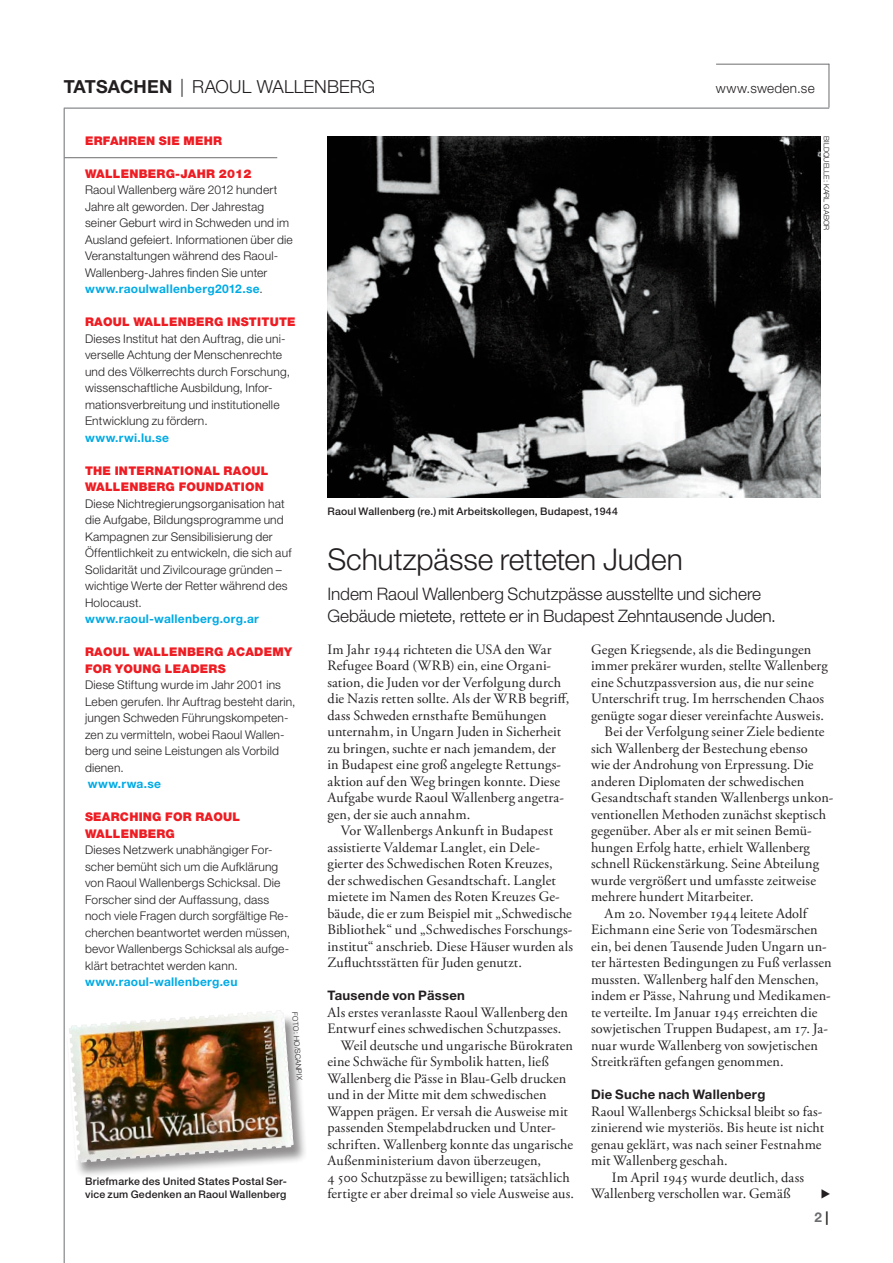
<style>
.page{position:relative;width:893px;height:1263px;background:#fff}
.page>*{position:absolute;margin:0;border:0;box-sizing:border-box;transform-origin:0 0}
.t1{font:300 30px "Helvetica Neue LT Pro";letter-spacing:-.005em;color:#231f20}
.t2{font:300 18px "Helvetica Neue LT Pro";letter-spacing:.01em;color:#231f20}
.t3{font:300 17.25px/21.8px "Helvetica Neue LT Pro";letter-spacing:-.01em;color:#231f20}
.t4{font:14.25px/16.5px "Adobe Garamond Pro";letter-spacing:.01em;color:#231f20}
.t5{font:300 13.5px "Helvetica Neue LT Pro";letter-spacing:.02em;color:#231f20}
.t6{font:700 13.5px "Helvetica Neue LT Pro";color:#6c6d70}
.t7{font:700 13.2px "Helvetica Neue LT Pro";letter-spacing:.02em;color:#231f20}
.t8{font:300 12px/16.5px "Helvetica Neue LT Pro";letter-spacing:.015em;color:#231f20}
.t9{font:900 12px/16.5px "Helvetica Neue LT Pro";letter-spacing:.02em;color:#ee1d23}
.t10{font:700 12px "Helvetica Neue LT Pro";letter-spacing:.025em;color:#00abe5}
.t11{font:12px "European Pi Three";color:#231f20}
.t12{font:500 10.5px/12.8px "Helvetica Neue LT Pro";letter-spacing:.02em;color:#231f20}
.t13{font:300 7.5px "Helvetica Neue LT Pro";color:#231f20}
.s1{font-weight:700}
.s2{font-weight:700;color:#00abe5}
.s3{color:#231f20}
</style>
<div class="page">
<hr style="left:64px;top:108px;width:1px;height:1155px;background:#6c6d70">
<hr style="left:829px;top:64px;width:1px;height:44px;background:#6c6d70">
<hr style="left:64px;top:108px;width:765px;height:1px;background:#6c6d70">
<hr style="left:716px;top:64px;width:113px;height:1px;background:#6c6d70">
<hr style="left:64px;top:157px;width:213px;height:1px;background:#6c6d70">
<img style="left:327px;top:136px;width:494px;height:361px">
<div style="left:65px;top:1013px;width:242px;height:165px;background:#231f20;opacity:.5"></div>
<img style="left:67px;top:1013px;width:226px;height:147px">
<img style="left:111px;top:1011px;width:165px;height:14px">
<p class="t2" style="left:64px;top:75px;width:313px"><span class="s1">TATsachen</span> | Raoul Wallenberg</p>
<p class="t5" style="left:716px;top:79px;width:100px">www.sweden.se</p>
<p class="t9" style="left:85px;top:132px;width:138px">ERFAHREN SIE MEHR</p>
<p class="t9" style="left:85px;top:165px;width:168px">WALLENBERG-JAHR 2012</p>
<p class="t8" style="left:85px;top:181px;width:209px">Raoul Wallenberg wäre 2012 hundert Jahre alt geworden. Der Jahrestag seiner Geburt wird in Schweden und im Ausland gefeiert. Informationen über die Veranstaltungen während des Raoul-Wallenberg-Jahres finden Sie unter <span class="s2">www.raoulwallenberg2012.se</span>.</p>
<p class="t9" style="left:85px;top:314px;width:212px">RAOUL WALLENBERG INSTITUTE</p>
<p class="t8" style="left:85px;top:330px;width:207px">Dieses Institut hat den Auftrag, die uni&shy;verselle Achtung der Menschenrechte und des Völkerrechts durch Forschung, wissenschaftliche Ausbildung, Infor&shy;mationsverbreitung und institutionelle Entwicklung zu fördern.</p>
<p class="t10" style="left:85px;top:430px;width:85px">www.rwi.lu.se</p>
<p class="t9" style="left:85px;top:462px;width:185px">THE INTERNATIONAL RAOUL<br>WALLENBERG FOUNDATION</p>
<p class="t8" style="left:85px;top:495px;width:208px">Diese Nichtregierungsorganisation hat die Aufgabe, Bildungsprogramme und Kampagnen zur Sensibilisierung der Öffentlichkeit zu entwickeln, die sich auf Solidarität und Zivilcourage gründen – wichtige Werte der Retter während des Holocaust.</p>
<p class="t10" style="left:85px;top:611px;width:175px">www.raoul-wallenberg.org.ar</p>
<p class="t9" style="left:85px;top:644px;width:209px">RAOUL WALLENBERG ACADEMY<br>FOR YOUNG LEADERS</p>
<p class="t8" style="left:85px;top:676px;width:212px">Diese Stiftung wurde im Jahr 2001 ins Leben gerufen. Ihr Auftrag besteht darin, jungen Schweden Führungskompeten&shy;zen zu vermitteln, wobei Raoul Wallen&shy;berg und seine Leistungen als Vorbild dienen.</p>
<p class="t10" style="left:88px;top:776px;width:75px">www.rwa.se</p>
<p class="t9" style="left:85px;top:809px;width:157px">SEARCHING FOR RAOUL<br>WALLENBERG</p>
<p class="t8" style="left:85px;top:841px;width:207px">Dieses Netzwerk unabhängiger For&shy;scher bemüht sich um die Aufklärung von Raoul Wallenbergs Schicksal. Die Forscher sind der Auffassung, dass noch viele Fragen durch sorgfältige Re&shy;cherchen beantwortet werden müssen, bevor Wallenbergs Schicksal als aufge&shy;klärt betrachtet werden kann.</p>
<p class="t10" style="left:85px;top:974px;width:154px">www.raoul-wallenberg.eu</p>
<p class="t13" style="left:831px;top:136px;width:96px;rotate:90deg">BILDQUELLE: KARL GABOR</p>
<p class="t12" style="left:327px;top:504px;width:292px">Raoul Wallenberg (re.) mit Arbeitskollegen, Budapest, 1944</p>
<h1 class="t1" style="left:327px;top:541px;width:357px">Schutzpässe retteten Juden</h1>
<p class="t3" style="left:327px;top:583px;width:450px">Indem Raoul Wallenberg Schutzpässe ausstellte und sichere<br>Gebäude mietete, rettete er in Budapest Zehntausende Juden.</p>
<p class="t4" style="left:327px;top:641px;width:243px">Im Jahr 1944 richteten die USA den War Refugee Board (WRB) ein, eine Organi&shy;sation, die Juden vor der Verfolgung durch die Nazis retten sollte. Als der WRB begriff, dass Schweden ernsthafte Bemühungen unternahm, in Ungarn Juden in Sicherheit zu bringen, suchte er nach jemandem, der in Budapest eine groß angelegte Rettungs&shy;aktion auf den Weg bringen konnte. Diese Aufgabe wurde Raoul Wallenberg angetra&shy;gen, der sie auch annahm.</p>
<p class="t4" style="left:327px;top:823px;width:247px;text-indent:13px">Vor Wallenbergs Ankunft in Budapest assistierte Valdemar Langlet, ein Dele&shy;gierter des Schwedischen Roten Kreuzes, der schwedischen Gesandtschaft. Langlet mietete im Namen des Roten Kreuzes Ge&shy;bäude, die er zum Beispiel mit „Schwedische Bibliothek“ und „Schwedisches Forschungs&shy;institut“ anschrieb. Diese Häuser wurden als Zufluchtsstätten für Juden genutzt.</p>
<p class="t7" style="left:327px;top:987px;width:139px">Tausende von Pässen</p>
<p class="t4" style="left:327px;top:1004px;width:242px">Als erstes veranlasste Raoul Wallenberg den</p>
<p class="t4" style="left:327px;top:1021px;width:236px">Entwurf eines schwedischen Schutzpasses.</p>
<p class="t4" style="left:341px;top:1037px;width:234px">Weil deutsche und ungarische Bürokraten</p>
<p class="t4" style="left:327px;top:1054px;width:223px">eine Schwäche für Symbolik hatten, ließ</p>
<p class="t4" style="left:327px;top:1070px;width:240px">Wallenberg die Pässe in Blau-Gelb drucken</p>
<p class="t4" style="left:327px;top:1087px;width:221px">und in der Mitte mit dem schwedischen</p>
<p class="t4" style="left:327px;top:1103px;width:242px">Wappen prägen. Er versah die Ausweise mit</p>
<p class="t4" style="left:327px;top:1120px;width:230px">passenden Stempelabdrucken und Unter-</p>
<p class="t4" style="left:327px;top:1136px;width:247px">schriften. Wallenberg konnte das ungarische</p>
<p class="t4" style="left:327px;top:1153px;width:215px">Außenministerium davon überzeugen,</p>
<p class="t4" style="left:327px;top:1169px;width:244px">4 500 Schutzpässe zu bewilligen; tatsächlich</p>
<p class="t4" style="left:327px;top:1186px;width:248px">fertigte er aber dreimal so viele Ausweise aus.</p>
<p class="t4" style="left:591px;top:641px;width:222px">Gegen Kriegsende, als die Bedingungen</p>
<p class="t4" style="left:591px;top:658px;width:238px">immer prekärer wurden, stellte Wallenberg</p>
<p class="t4" style="left:591px;top:674px;width:224px">eine Schutzpassversion aus, die nur seine</p>
<p class="t4" style="left:591px;top:691px;width:234px">Unterschrift trug. Im herrschenden Chaos</p>
<p class="t4" style="left:591px;top:707px;width:234px">genügte sogar dieser vereinfachte Ausweis.</p>
<p class="t4" style="left:605px;top:724px;width:222px">Bei der Verfolgung seiner Ziele bediente</p>
<p class="t4" style="left:591px;top:740px;width:218px">sich Wallenberg der Bestechung ebenso</p>
<p class="t4" style="left:591px;top:757px;width:224px">wie der Androhung von Erpressung. Die</p>
<p class="t4" style="left:591px;top:773px;width:215px">anderen Diplomaten der schwedischen</p>
<p class="t4" style="left:591px;top:790px;width:244px">Gesandtschaft standen Wallenbergs unkon-</p>
<p class="t4" style="left:591px;top:806px;width:236px">ventionellen Methoden zunächst skeptisch</p>
<p class="t4" style="left:591px;top:823px;width:222px">gegenüber. Aber als er mit seinen Bemü-</p>
<p class="t4" style="left:591px;top:839px;width:220px">hungen Erfolg hatte, erhielt Wallenberg</p>
<p class="t4" style="left:591px;top:856px;width:229px">schnell Rückenstärkung. Seine Abteilung</p>
<p class="t4" style="left:591px;top:872px;width:226px">wurde vergrößert und umfasste zeitweise</p>
<p class="t4" style="left:591px;top:889px;width:164px">mehrere hundert Mitarbeiter.</p>
<p class="t4" style="left:605px;top:905px;width:204px">Am 20. November 1944 leitete Adolf</p>
<p class="t4" style="left:591px;top:922px;width:228px">Eichmann eine Serie von Todesmärschen</p>
<p class="t4" style="left:591px;top:938px;width:237px">ein, bei denen Tausende Juden Ungarn un-</p>
<p class="t4" style="left:591px;top:955px;width:242px">ter härtesten Bedingungen zu Fuß verlassen</p>
<p class="t4" style="left:591px;top:971px;width:229px">mussten. Wallenberg half den Menschen,</p>
<p class="t4" style="left:591px;top:988px;width:241px">indem er Pässe, Nahrung und Medikamen-</p>
<p class="t4" style="left:591px;top:1004px;width:228px">te verteilte. Im Januar 1945 erreichten die</p>
<p class="t4" style="left:591px;top:1021px;width:238px">sowjetischen Truppen Budapest, am 17. Ja-</p>
<p class="t4" style="left:591px;top:1037px;width:228px">nuar wurde Wallenberg von sowjetischen</p>
<p class="t4" style="left:591px;top:1054px;width:194px">Streitkräften gefangen genommen.</p>
<p class="t7" style="left:591px;top:1086px;width:176px">Die Suche nach Wallenberg</p>
<p class="t4" style="left:591px;top:1103px;width:235px">Raoul Wallenbergs Schicksal bleibt so fas&shy;zinierend wie mysteriös. Bis heute ist nicht genau geklärt, was nach seiner Festnahme mit Wallenberg geschah.</p>
<p class="t4" style="left:591px;top:1169px;width:215px;text-indent:21px">Im April 1945 wurde deutlich, dass<br>Wallenberg verschollen war. Gemäß</p>
<p class="t13" style="left:300px;top:1012px;width:69px;rotate:86deg">FOTO: HO/SCAN PIX</p>
<p class="t12" style="left:85px;top:1175px;width:203px">Briefmarke des United States Postal Ser&shy;vice zum Gedenken an Raoul Wallenberg</p>
<p class="t11" style="left:821px;top:1186px;width:12px">E</p>
<p class="t6" style="left:814px;top:1208px;width:15px">2 <span class="s3">|</span></p>
</div>
